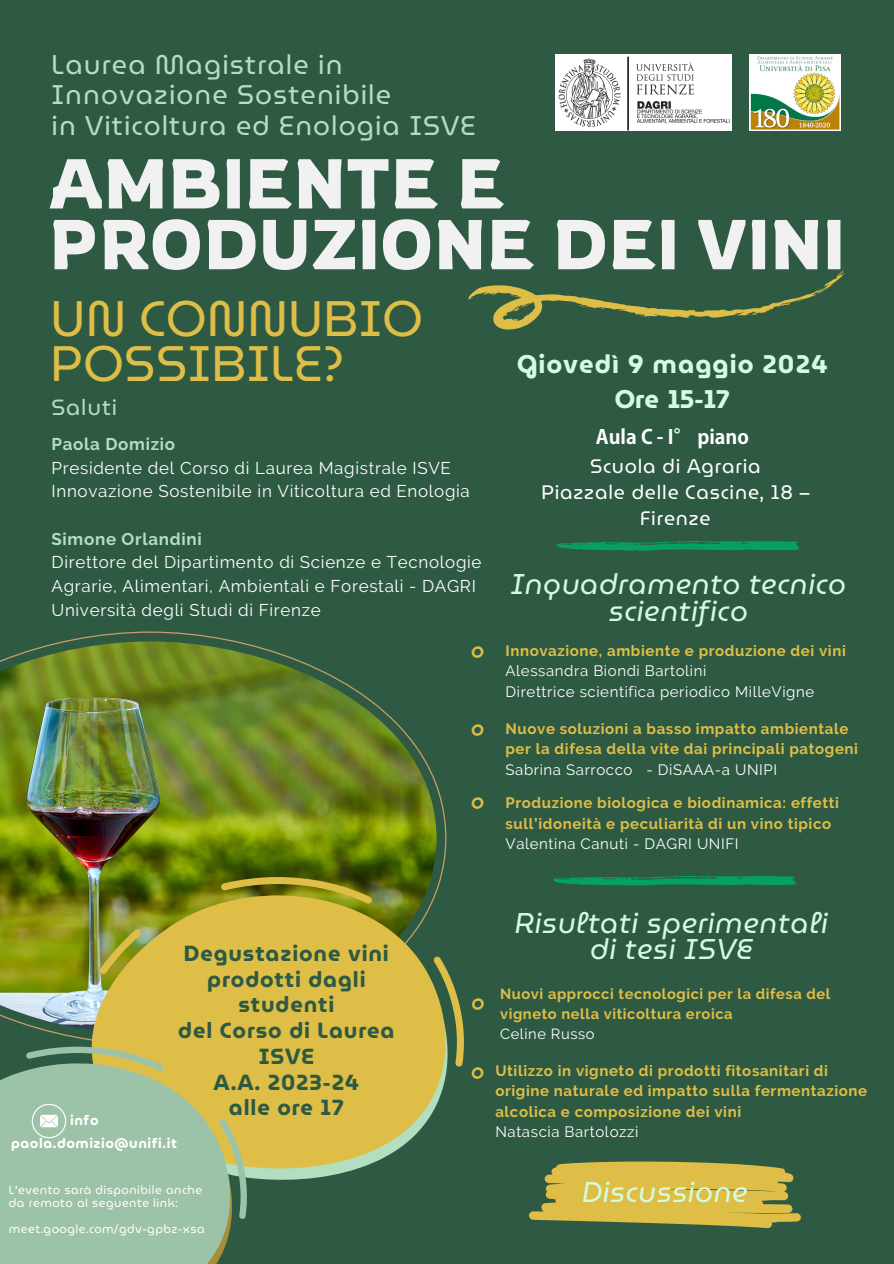
<style>
.page{position:relative;width:894px;height:1264px;background:#fff}
.page>*{position:absolute;margin:0;border:0;box-sizing:border-box;transform-origin:0 0}
.t1{font:69.6px/60.8px "Rowdies";letter-spacing:.01em;color:#f1f1f1}
.t2{font:49.8px/45px "Museo Moderno";letter-spacing:.01em;color:#dfbe47}
.t3{font:italic 36px "Museo Moderno";color:#dfbe47}
.t4{font:italic 28.5px/25.8px "Museo Moderno";letter-spacing:.02em;color:#d2fdde;text-align:center}
.t5{font:27px/30.3px "Museo Moderno";letter-spacing:.04em;color:#b2dfbf}
.t6{font:700 25.5px/34.8px "Museo Moderno";letter-spacing:.04em;color:#d2fdde;text-align:center}
.t7{font:22.05px "Museo Moderno";letter-spacing:.04em;color:#b2dfbf}
.t8{font:700 21.75px/25.7px "Museo Moderno";letter-spacing:.04em;color:#2e5a43;text-align:center}
.t9{font:19.5px/29.1px "Museo Moderno";letter-spacing:.04em;color:#fff;text-align:center}
.t10{font:16.95px/23.7px "Raleway";letter-spacing:.04em;color:#fff}
.t11{font:700 16.95px "Raleway";letter-spacing:.04em;color:#b2dfbf}
.t12{font:700 15px/20.2px "Raleway";letter-spacing:.04em;color:#dfbe47}
.t13{font:15px "Raleway";letter-spacing:.04em;color:#fff}
.t14{font:700 14.7px/20.2px "Raleway";letter-spacing:.04em;color:#dfbe47}
.t15{font:14.7px "Raleway";letter-spacing:.04em;color:#fff}
.t16{font:700 13.8px "Museo Moderno";letter-spacing:.04em;color:#fff}
.t17{font:11.85px "Museo Moderno";letter-spacing:.04em;color:#fff}
.s1{font-family:"Adobe Gothic Std";font-weight:700}
</style>
<div class="page">
<div style="left:0;top:0;width:893px;height:1263px;background:#2e5a43"></div>
<img style="left:0;top:641px;width:436px;height:394px">
<svg style="left:454px;top:987px;width:10px;height:79px"></svg>
<svg style="left:77px;top:875px;width:377px;height:300px;background:#b9a943"></svg>
<svg style="left:238px;top:1118px;width:9px;height:100px"></svg>
<svg style="left:0;top:1045px;width:238px;height:218px;background:#9fbc94"></svg>
<svg style="left:32px;top:1103px;width:34px;height:35px"></svg>
<svg style="left:556px;top:540px;width:244px;height:11px"></svg>
<svg style="left:468px;top:270px;width:376px;height:59px"></svg>
<svg style="left:553px;top:875px;width:244px;height:10px"></svg>
<img style="left:749px;top:55px;width:90px;height:75px">
<img style="left:555px;top:55px;width:176px;height:75px">
<svg style="left:529px;top:1161px;width:271px;height:67px"></svg>
<p class="t5" style="left:51px;top:49px;width:425px">Laurea Magistrale in<br>Innovazione Sostenibile<br>in Viticoltura ed Enologia ISVE</p>
<h3 class="t1" style="left:49px;top:152px;width:796px">AMBIENTE E<br>PRODUZIONE DEI VINI</h3>
<h3 class="t2" style="left:51px;top:296px;width:374px">UN CONNUBIO<br>POSSIBILE?</h3>
<p class="t7" style="left:51px;top:390px;width:67px">Saluti</p>
<p class="t11" style="left:51px;top:434px;width:125px">Paola Domizio</p>
<p class="t10" style="left:51px;top:456px;width:419px">Presidente del Corso di Laurea Magistrale ISVE<br>Innovazione Sostenibile in Viticoltura ed Enologia</p>
<p class="t11" style="left:51px;top:528px;width:152px">Simone Orlandini</p>
<p class="t10" style="left:51px;top:550px;width:431px">Direttore del Dipartimento di Scienze e Tecnologie<br>Agrarie, Alimentari, Ambientali e Forestali - DAGRI</p>
<p class="t10" style="left:51px;top:597px;width:270px">Università degli Studi di Firenze</p>
<h5 class="t3" style="left:468px;top:630px;width:17px">°</h5>
<p class="t3" style="left:468px;top:708px;width:17px">°</p>
<h3 class="t3" style="left:468px;top:782px;width:17px">°</h3>
<p class="t6" style="left:517px;top:347px;width:312px">Giovedì 9 maggio 2024<br>Ore 15-17</p>
<p class="t9" style="left:590px;top:422px;width:172px"><span class="s1">Aula C - I° piano<br></span>Scuola di Agraria</p>
<p class="t9" style="left:541px;top:479px;width:269px;line-height:25.8px">Piazzale delle Cascine, 18 –<br>Firenze</p>
<p class="t4" style="left:510px;top:570px;width:336px;line-height:27px">Inquadramento tecnico scientifico</p>
<p class="t12" style="left:505px;top:640px;width:342px">Innovazione, ambiente e produzione dei vini</p>
<p class="t13" style="left:505px;top:662px;width:202px">Alessandra Biondi Bartolini</p>
<p class="t13" style="left:505px;top:682px;width:310px">Direttrice scientifica periodico MilleVigne</p>
<p class="t12" style="left:505px;top:718px;width:354px">Nuove soluzioni a basso impatto ambientale per la difesa della vite dai principali patogeni</p>
<p class="t13" style="left:505px;top:760px;width:273px">Sabrina Sarrocco - DiSAAA-a UNIPI</p>
<p class="t12" style="left:505px;top:793px;width:335px">Produzione biologica e biodinamica: effetti sull’idoneità e peculiarità di un vino tipico</p>
<p class="t13" style="left:505px;top:834px;width:234px">Valentina Canuti - DAGRI UNIFI</p>
<p class="t8" style="left:178px;top:940px;width:218px">Degustazione vini prodotti dagli studenti<br>del Corso di Laurea<br>ISVE<br>A.A. 2023-24<br>alle ore 17</p>
<p class="t16" style="left:70px;top:1109px;width:30px">info</p>
<p class="t16" style="left:11px;top:1131px;width:167px">paola.domizio@unifi.it</p>
<p class="t17" style="left:9px;top:1180px;width:195px">L’evento sarà disponibile anche</p>
<p class="t17" style="left:9px;top:1193px;width:170px">da remoto al seguente link:</p>
<p class="t17" style="left:9px;top:1219px;width:197px">meet.google.com/gdv-gpbz-xsa</p>
<p class="t3" style="left:469px;top:982px;width:17px">°</p>
<h2 class="t4" style="left:514px;top:910px;width:314px">Risultati sperimentali di tesi ISVE</h2>
<h4 class="t14" style="left:500px;top:983px;width:332px">Nuovi approcci tecnologici per la difesa del vigneto nella viticoltura eroica</h4>
<h6 class="t15" style="left:500px;top:1025px;width:96px">Celine Russo</h6>
<p class="t3" style="left:468px;top:1051px;width:17px">°</p>
<p class="t12" style="left:495px;top:1060px;width:373px">Utilizzo in vigneto di prodotti fitosanitari di origine naturale ed impatto sulla fermentazione alcolica e composizione dei vini</p>
<p class="t13" style="left:495px;top:1122px;width:144px">Natascia Bartolozzi</p>
<p class="t4" style="left:582px;top:1179px;width:167px">Discussione</p>
</div>
